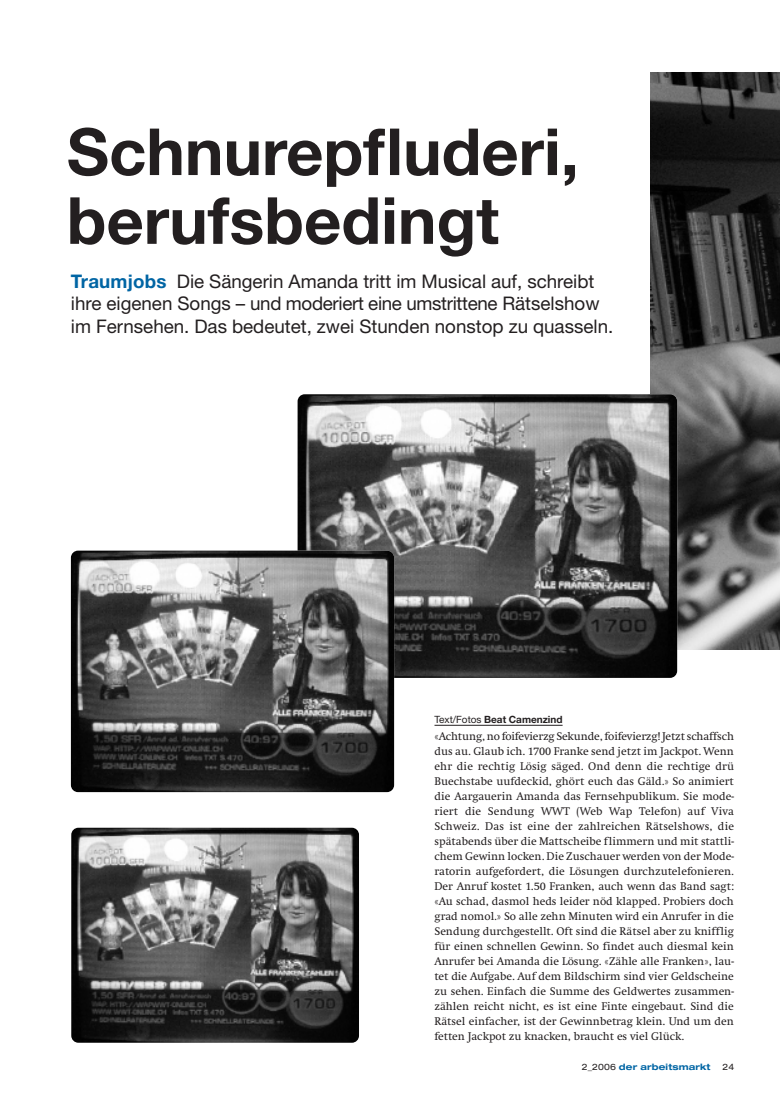
<style>
.page{position:relative;width:780px;height:1099px;background:#fff}
.page>*{position:absolute;margin:0;border:0;box-sizing:border-box;transform-origin:0 0}
.t1{font:700 65px/68.8px "Helvetica Neue";color:#231f20}
.t2{font:18.75px/22.5px "Helvetica Neue";color:#231f20}
.t3{font:11.5px/15px "Swift";color:#231f20;text-align:justify}
.t4{font:700 10px "Helvetica Neue";color:#231f20}
.t5{font:700 expanded 8.75px "Helvetica Neue";letter-spacing:.015em;color:#0065a4}
.t6{font:expanded 8.75px "Helvetica Neue";color:#231f20}
.s1{font-weight:700;color:#0065a4}
.s2{font-weight:400}
.s3{font-weight:400;color:#231f20}
</style>
<div class="page">
<hr style="left:434px;top:725px;width:128px;height:1px;background:#231f20">
<img style="left:71px;top:827px;width:288px;height:215px;border-radius:7px">
<img style="left:650px;top:73px;width:130px;height:576px">
<img style="left:297px;top:394px;width:380px;height:284px;border-radius:7px">
<img style="left:71px;top:550px;width:323px;height:242px;border-radius:7px">
<h1 class="t1" style="left:67px;top:123px;width:513px">Schnurepfluderi, berufsbedingt</h1>
<h2 class="t2" style="left:71px;top:271px;width:544px"><span class="s1">Traumjobs</span> Die Sängerin Amanda tritt im Musical auf, schreibt ihre eigenen Songs – und moderiert eine umstrittene Rätselshow im Fernsehen. Das bedeutet, zwei Stunden nonstop zu quasseln.</h2>
<p class="t4" style="left:434px;top:715px;width:130px"><span class="s2">Text/Fotos</span> Beat Camenzind</p>
<p class="t3" style="left:434px;top:728px;width:301px">«Achtung, no foifevierzg Sekunde, foifevierzg! Jetzt schaffsch dus au. Glaub ich. 1700 Franke send jetzt im Jackpot. Wenn ehr die rechtig Lösig säged. Ond denn die rechtige drü Buechstabe uufdeckid, ghört euch das Gäld.» So animiert die Aargauerin Amanda das Fernsehpublikum. Sie mode&shy;riert die Sendung WWT (Web Wap Telefon) auf Viva Schweiz. Das ist eine der zahlreichen Rätselshows, die spätabends über die Mattscheibe flimmern und mit stattli&shy;chem Gewinn locken. Die Zuschauer werden von der Mode&shy;ratorin aufgefordert, die Lösungen durchzutelefonieren.<br>Der Anruf kostet 1.50 Franken, auch wenn das Band sagt: «Au schad, dasmol heds leider nöd klapped. Probiers doch grad nomol.» So alle zehn Minuten wird ein Anrufer in die Sendung durchgestellt. Oft sind die Rätsel aber zu knifflig für einen schnellen Gewinn. So findet auch diesmal kein Anrufer bei Amanda die Lösung. «Zähle alle Franken», lau&shy;tet die Aufgabe. Auf dem Bildschirm sind vier Geldscheine zu sehen. Einfach die Summe des Geldwertes zusammen&shy;zählen reicht nicht, es ist eine Finte eingebaut. Sind die Rätsel einfacher, ist der Gewinnbetrag klein. Und um den fetten Jackpot zu knacken, braucht es viel Glück.</p>
<p class="t5" style="left:581px;top:1063px;width:130px"><span class="s3">2_2006</span> der arbeitsmarkt</p>
<p class="t6" style="left:722px;top:1063px;width:13px">24</p>
</div>
